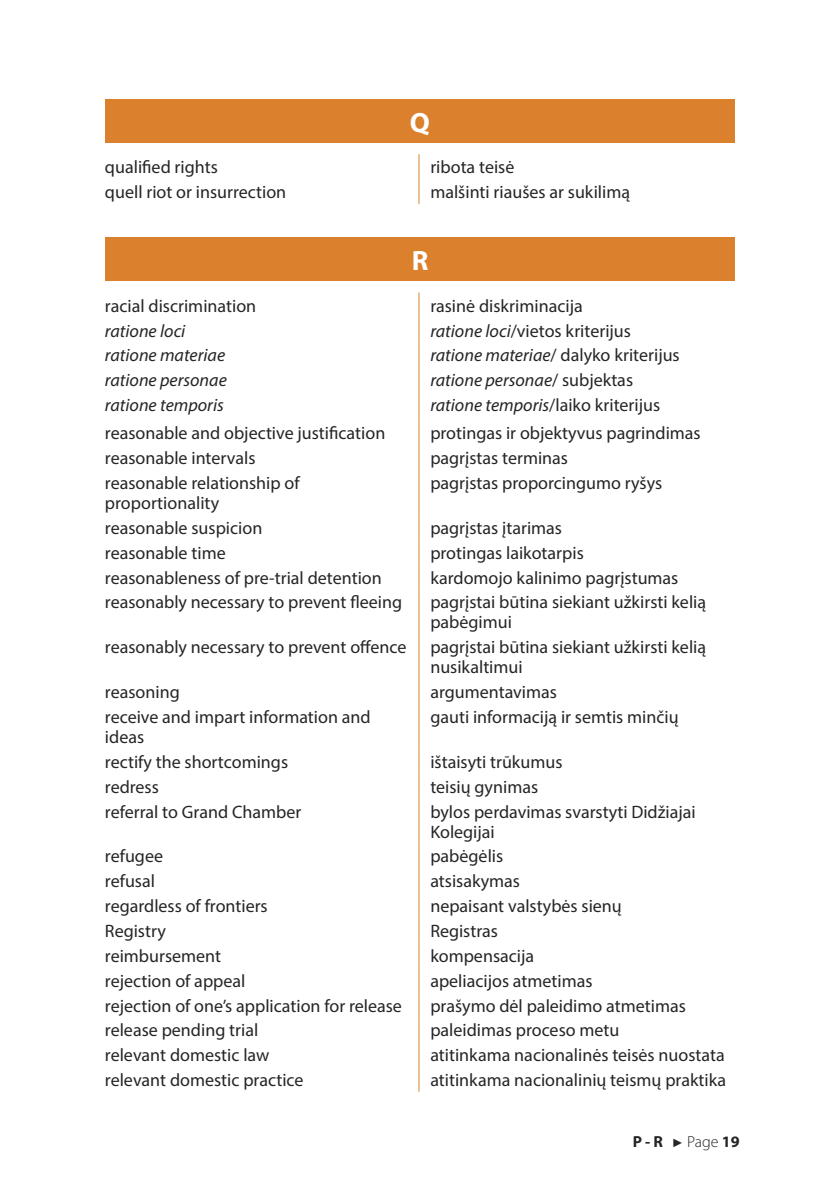
<style>
.page{position:relative;width:840px;height:1191px;background:#fff}
.page>*{position:absolute;margin:0;border:0;box-sizing:border-box;transform-origin:0 0}
.t1{font:700 28px "Myriad Pro";color:#fff}
.t2{font:18px/20px "Myriad Pro";color:#272425}
.t3{font:italic 18px "Myriad Pro";color:#272425}
.t4{font:700 16px "Myriad Pro";color:#272425}
.s1{font-style:italic}
.s2{font-style:normal}
.s3{font-family:"Arial";font-weight:400;font-size:12px}
.s4{font-weight:300}
</style>
<div class="page">
<div style="left:105px;top:99px;width:629px;height:44px;background:#db812d"></div>
<svg style="left:418px;top:154px;width:1px;height:50px"></svg>
<div style="left:105px;top:237px;width:629px;height:44px;background:#db812d"></div>
<svg style="left:418px;top:292px;width:1px;height:178px"></svg>
<hr style="left:418px;top:470px;width:1px;height:45px;background:#db812d">
<svg style="left:418px;top:515px;width:1px;height:74px"></svg>
<hr style="left:418px;top:589px;width:1px;height:45px;background:#db812d">
<hr style="left:418px;top:634px;width:1px;height:45px;background:#db812d">
<svg style="left:418px;top:679px;width:1px;height:25px"></svg>
<hr style="left:418px;top:704px;width:1px;height:44px;background:#db812d">
<svg style="left:418px;top:748px;width:1px;height:50px"></svg>
<hr style="left:418px;top:798px;width:1px;height:45px;background:#db812d">
<svg style="left:418px;top:843px;width:1px;height:248px"></svg>
<h1 class="t1" style="left:409px;top:112px;width:22px">Q</h1>
<p class="t2" style="left:105px;top:159px;width:114px">qualified rights</p>
<p class="t2" style="left:430px;top:159px;width:85px">ribota teisė</p>
<p class="t2" style="left:105px;top:184px;width:183px">quell riot or insurrection</p>
<p class="t2" style="left:430px;top:184px;width:201px">malšinti riaušes ar sukilimą</p>
<h1 class="t1" style="left:411px;top:250px;width:18px">R</h1>
<p class="t2" style="left:105px;top:297px;width:153px">racial discrimination</p>
<p class="t2" style="left:430px;top:297px;width:154px">rasinė diskriminacija</p>
<p class="t3" style="left:105px;top:324px;width:82px">ratione loci</p>
<p class="t2" style="left:430px;top:322px;width:202px"><span class="s1">ratione loci</span>/vietos kriterijus</p>
<p class="t3" style="left:105px;top:348px;width:122px">ratione materiae</p>
<p class="t2" style="left:430px;top:347px;width:251px"><span class="s1">ratione materiae</span>/ dalyko kriterijus</p>
<p class="t3" style="left:105px;top:373px;width:123px">ratione personae</p>
<p class="t3" style="left:430px;top:373px;width:204px">ratione personae<span class="s2">/ subjektas</span></p>
<p class="t3" style="left:105px;top:398px;width:120px">ratione temporis</p>
<p class="t2" style="left:430px;top:396px;width:231px"><span class="s1">ratione temporis</span>/laiko kriterijus</p>
<p class="t2" style="left:105px;top:425px;width:282px">reasonable and objective justification</p>
<p class="t2" style="left:430px;top:425px;width:272px">protingas ir objektyvus pagrindimas</p>
<p class="t2" style="left:105px;top:449px;width:152px">reasonable intervals</p>
<p class="t2" style="left:430px;top:449px;width:139px">pagrįstas terminas</p>
<p class="t2" style="left:105px;top:474px;width:196px">reasonable relationship of proportionality</p>
<p class="t2" style="left:430px;top:474px;width:233px">pagrįstas proporcingumo ryšys</p>
<p class="t2" style="left:105px;top:519px;width:159px">reasonable suspicion</p>
<p class="t2" style="left:430px;top:519px;width:133px">pagrįstas įtarimas</p>
<p class="t2" style="left:105px;top:544px;width:122px">reasonable time</p>
<p class="t2" style="left:430px;top:544px;width:155px">protingas laikotarpis</p>
<p class="t2" style="left:105px;top:569px;width:278px">reasonableness of pre-trial detention</p>
<p class="t2" style="left:430px;top:569px;width:249px">kardomojo kalinimo pagrįstumas</p>
<p class="t2" style="left:105px;top:594px;width:298px">reasonably necessary to prevent fleeing</p>
<p class="t2" style="left:430px;top:594px;width:277px">pagrįstai būtina siekiant užkirsti kelią pabėgimui</p>
<p class="t2" style="left:105px;top:638px;width:303px">reasonably necessary to prevent offence</p>
<p class="t2" style="left:430px;top:638px;width:277px">pagrįstai būtina siekiant užkirsti kelią nusikaltimui</p>
<p class="t2" style="left:105px;top:683px;width:76px">reasoning</p>
<p class="t2" style="left:430px;top:683px;width:128px">argumentavimas</p>
<p class="t2" style="left:105px;top:708px;width:267px">receive and impart information and ideas</p>
<p class="t2" style="left:430px;top:708px;width:250px">gauti informaciją ir semtis minčių</p>
<p class="t2" style="left:105px;top:753px;width:184px">rectify the shortcomings</p>
<p class="t2" style="left:430px;top:753px;width:134px">ištaisyti trūkumus</p>
<p class="t2" style="left:105px;top:778px;width:55px">redress</p>
<p class="t2" style="left:430px;top:778px;width:109px">teisių gynimas</p>
<p class="t2" style="left:105px;top:803px;width:198px">referral to Grand Chamber</p>
<p class="t2" style="left:430px;top:803px;width:267px">bylos perdavimas svarstyti Didžiajai<br>Kolegijai</p>
<p class="t2" style="left:105px;top:848px;width:59px">refugee</p>
<p class="t2" style="left:430px;top:848px;width:74px">pabėgėlis</p>
<p class="t2" style="left:105px;top:872px;width:51px">refusal</p>
<p class="t2" style="left:430px;top:872px;width:91px">atsisakymas</p>
<p class="t2" style="left:105px;top:897px;width:164px">regardless of frontiers</p>
<p class="t2" style="left:430px;top:897px;width:193px">nepaisant valstybės sienų</p>
<p class="t2" style="left:105px;top:922px;width:62px">Registry</p>
<p class="t2" style="left:430px;top:922px;width:69px">Registras</p>
<p class="t2" style="left:105px;top:947px;width:118px">reimbursement</p>
<p class="t2" style="left:430px;top:947px;width:105px">kompensacija</p>
<p class="t2" style="left:105px;top:972px;width:142px">rejection of appeal</p>
<p class="t2" style="left:430px;top:972px;width:164px">apeliacijos atmetimas</p>
<p class="t2" style="left:105px;top:997px;width:298px">rejection of one’s application for release</p>
<p class="t2" style="left:430px;top:997px;width:257px">prašymo dėl paleidimo atmetimas</p>
<p class="t2" style="left:105px;top:1021px;width:155px">release pending trial</p>
<p class="t2" style="left:430px;top:1021px;width:190px">paleidimas proceso metu</p>
<p class="t2" style="left:105px;top:1046px;width:166px">relevant domestic law</p>
<p class="t2" style="left:430px;top:1046px;width:296px">atitinkama nacionalinės teisės nuostata</p>
<p class="t2" style="left:105px;top:1071px;width:200px">relevant domestic practice</p>
<p class="t2" style="left:430px;top:1071px;width:297px">atitinkama nacionalinių teismų praktika</p>
<p class="t4" style="left:632px;top:1136px;width:108px">P - R <span class="s3">►</span> <span class="s4">Page</span> 19</p>
</div>
